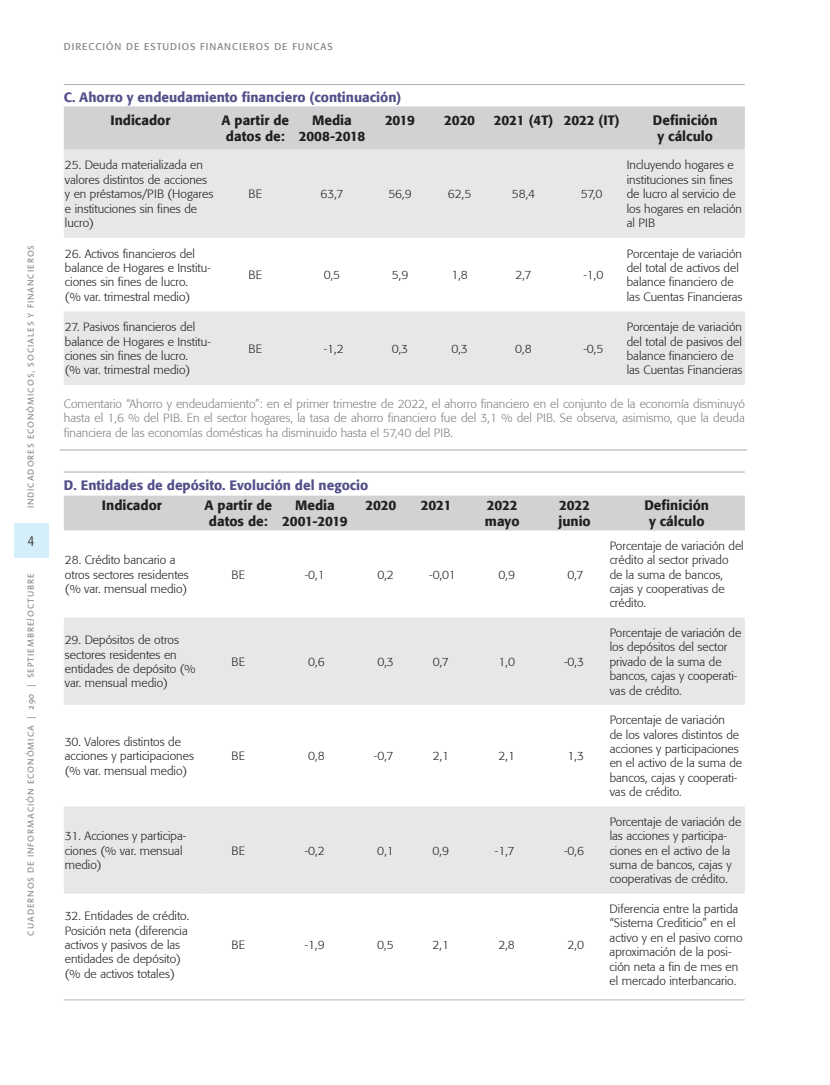
<style>
.page{position:relative;width:830px;height:1085px;background:#fff}
.page>*{position:absolute;margin:0;border:0;box-sizing:border-box;transform-origin:0 0}
.t1{font:300 condensed 15px "Formata";color:#231f20}
.t2{font:500 13.5px/16.2px "Formata";color:#231f20;text-align:center}
.t3{font:500 13.5px "Formata";color:#524f8a}
.t4{font:300 12px/14.4px "Formata";color:#231f20}
.t5{font:300 12px/14.4px "Formata";color:#7f807f;text-align:justify}
.t6{font:9.75px "Formata";letter-spacing:.1em;color:#808285}
.t7{font:9px "Linotype Aroma";letter-spacing:.1em;color:#808285}
</style>
<div class="page">
<div style="left:14px;top:523px;width:34px;height:35px;background:#d4eff9"></div>
<hr style="left:64px;top:471px;width:680px;height:1px;background:#b7b5b5">
<div style="left:64px;top:495px;width:680px;height:35px;background:#d1d2d4"></div>
<svg style="left:64px;top:618px;width:680px;height:275px;fill:#e6e7e9"></svg>
<hr style="left:60px;top:449px;width:686px;height:1px;background:#b7b5b5">
<div style="left:64px;top:106px;width:680px;height:44px;background:#d1d2d4"></div>
<svg style="left:64px;top:150px;width:680px;height:235px;fill:#e6e7e9"></svg>
<hr style="left:64px;top:999px;width:680px;height:1px;background:#b7b5b5">
<hr style="left:64px;top:84px;width:680px;height:1px;background:#b7b5b5">
<p class="t7" style="left:25px;top:508px;width:265px;rotate:-90deg">INDICADORES ECONÓMICOS, SOCIALES Y FINANCIEROS</p>
<p class="t1" style="left:28px;top:531px;width:8px">4</p>
<p class="t7" style="left:25px;top:935px;width:363px;rotate:-90deg">CUADERNOS DE INFORMACIÓN ECONÓMICA | 290 | SEPTIEMBRE/OCTUBRE</p>
<p class="t6" style="left:64px;top:40px;width:270px">DIRECCIÓN DE ESTUDIOS FINANCIEROS DE FUNCAS</p>
<p class="t3" style="left:64px;top:89px;width:339px">C. Ahorro y endeudamiento financiero (continuación)</p>
<p class="t2" style="left:110px;top:112px;width:61px">Indicador</p>
<p class="t2" style="left:221px;top:112px;width:69px">A partir de datos de:</p>
<p class="t2" style="left:298px;top:112px;width:68px">Media<br>2008-2018</p>
<p class="t2" style="left:385px;top:112px;width:32px">2019</p>
<p class="t2" style="left:444px;top:112px;width:32px">2020</p>
<p class="t2" style="left:493px;top:112px;width:127px">2021 (4T) 2022 (IT)</p>
<p class="t2" style="left:652px;top:112px;width:66px">Definición y cálculo</p>
<p class="t4" style="left:65px;top:158px;width:150px">25. Deuda materializada en valores distintos de acciones y en préstamos/PIB (Hogares e instituciones sin fines de lucro)</p>
<p class="t4" style="left:626px;top:158px;width:117px">Incluyendo hogares e instituciones sin fines de lucro al servicio de los hogares en relación al PIB</p>
<p class="t4" style="left:248px;top:187px;width:15px">BE</p>
<p class="t4" style="left:320px;top:187px;width:24px">63,7</p>
<p class="t4" style="left:388px;top:187px;width:25px">56,9</p>
<p class="t4" style="left:447px;top:187px;width:25px">62,5</p>
<p class="t4" style="left:511px;top:187px;width:25px">58,4</p>
<p class="t4" style="left:580px;top:187px;width:23px">57,0</p>
<p class="t4" style="left:65px;top:246px;width:147px">26. Activos financieros del balance de Hogares e Institu&shy;ciones sin fines de lucro.<br>(% var. trimestral medio)</p>
<p class="t4" style="left:248px;top:268px;width:15px">BE</p>
<p class="t4" style="left:323px;top:268px;width:18px">0,5</p>
<p class="t4" style="left:391px;top:268px;width:18px">5,9</p>
<p class="t4" style="left:451px;top:268px;width:18px">1,8</p>
<p class="t4" style="left:515px;top:268px;width:17px">2,7</p>
<p class="t4" style="left:583px;top:268px;width:21px">-1,0</p>
<p class="t4" style="left:626px;top:246px;width:117px">Porcentaje de variación del total de activos del balance financiero de las Cuentas Financieras</p>
<p class="t4" style="left:626px;top:320px;width:117px">Porcentaje de variación del total de pasivos del balance financiero de las Cuentas Financieras</p>
<p class="t5" style="left:64px;top:396px;width:682px">Comentario “Ahorro y endeudamiento”: en el primer trimestre de 2022, el ahorro financiero en el conjunto de la economía disminuyó hasta el 1,6 % del PIB. En el sector hogares, la tasa de ahorro financiero fue del 3,1 % del PIB. Se observa, asimismo, que la deuda financiera de las economías domésticas ha disminuido hasta el 57,40 del PIB.</p>
<p class="t4" style="left:65px;top:320px;width:147px">27. Pasivos financieros del balance de Hogares e Institu&shy;ciones sin fines de lucro.<br>(% var. trimestral medio)</p>
<p class="t4" style="left:248px;top:341px;width:15px">BE</p>
<p class="t4" style="left:323px;top:341px;width:21px">-1,2</p>
<p class="t4" style="left:391px;top:341px;width:18px">0,3</p>
<p class="t4" style="left:451px;top:341px;width:18px">0,3</p>
<p class="t4" style="left:515px;top:341px;width:18px">0,8</p>
<p class="t4" style="left:583px;top:341px;width:21px">-0,5</p>
<p class="t3" style="left:64px;top:476px;width:306px">D. Entidades de depósito. Evolución del negocio</p>
<p class="t2" style="left:102px;top:497px;width:61px">Indicador</p>
<p class="t2" style="left:204px;top:497px;width:69px">A partir de datos de:</p>
<p class="t2" style="left:282px;top:497px;width:67px">Media<br>2001-2019</p>
<p class="t2" style="left:365px;top:497px;width:32px">2020</p>
<p class="t2" style="left:420px;top:497px;width:32px">2021</p>
<p class="t2" style="left:484px;top:497px;width:36px;text-align:left">2022 mayo</p>
<p class="t2" style="left:558px;top:497px;width:34px;text-align:left">2022 junio</p>
<p class="t2" style="left:644px;top:497px;width:66px">Definición y cálculo</p>
<p class="t4" style="left:65px;top:553px;width:125px">28. Crédito bancario a otros sectores residentes (% var. mensual medio)</p>
<p class="t4" style="left:609px;top:538px;width:135px">Porcentaje de variación del crédito al sector privado de la suma de bancos, cajas y cooperativas de crédito.</p>
<p class="t4" style="left:231px;top:567px;width:15px">BE</p>
<p class="t4" style="left:304px;top:567px;width:21px">-0,1</p>
<p class="t4" style="left:377px;top:567px;width:18px">0,2</p>
<p class="t4" style="left:429px;top:567px;width:28px">-0,01</p>
<p class="t4" style="left:498px;top:567px;width:18px">0,9</p>
<p class="t4" style="left:567px;top:567px;width:17px">0,7</p>
<p class="t4" style="left:65px;top:632px;width:132px">29. Depósitos de otros sectores residentes en entidades de depósito (% var. mensual medio)</p>
<p class="t4" style="left:65px;top:734px;width:131px">30. Valores distintos de acciones y participaciones (% var. mensual medio)</p>
<p class="t4" style="left:65px;top:828px;width:123px">31. Acciones y participa&shy;ciones (% var. mensual medio)</p>
<p class="t4" style="left:65px;top:908px;width:126px">32. Entidades de crédito.<br>Posición neta (diferencia activos y pasivos de las entidades de depósito) (% de activos totales)</p>
<p class="t4" style="left:231px;top:654px;width:15px">BE</p>
<p class="t4" style="left:308px;top:654px;width:18px">0,6</p>
<p class="t4" style="left:377px;top:654px;width:18px">0,3</p>
<p class="t4" style="left:432px;top:654px;width:17px">0,7</p>
<p class="t4" style="left:498px;top:654px;width:18px">1,0</p>
<p class="t4" style="left:564px;top:654px;width:21px">-0,3</p>
<p class="t4" style="left:231px;top:748px;width:15px">BE</p>
<p class="t4" style="left:308px;top:748px;width:18px">0,8</p>
<p class="t4" style="left:373px;top:748px;width:21px">-0,7</p>
<p class="t4" style="left:432px;top:748px;width:18px">2,1</p>
<p class="t4" style="left:498px;top:748px;width:18px">2,1</p>
<p class="t4" style="left:567px;top:748px;width:18px">1,3</p>
<p class="t4" style="left:231px;top:843px;width:15px">BE</p>
<p class="t4" style="left:304px;top:843px;width:21px">-0,2</p>
<p class="t4" style="left:377px;top:843px;width:18px">0,1</p>
<p class="t4" style="left:432px;top:843px;width:18px">0,9</p>
<p class="t4" style="left:494px;top:843px;width:21px">-1,7</p>
<p class="t4" style="left:564px;top:843px;width:21px">-0,6</p>
<p class="t4" style="left:231px;top:937px;width:15px">BE</p>
<p class="t4" style="left:304px;top:937px;width:21px">-1,9</p>
<p class="t4" style="left:377px;top:937px;width:18px">0,5</p>
<p class="t4" style="left:432px;top:937px;width:18px">2,1</p>
<p class="t4" style="left:498px;top:937px;width:18px">2,8</p>
<p class="t4" style="left:567px;top:937px;width:18px">2,0</p>
<p class="t4" style="left:609px;top:625px;width:133px">Porcentaje de variación de los depósitos del sector privado de la suma de bancos, cajas y cooperati&shy;vas de crédito.</p>
<p class="t4" style="left:609px;top:712px;width:134px">Porcentaje de variación<br>de los valores distintos de acciones y participaciones en el activo de la suma de bancos, cajas y cooperati&shy;vas de crédito.</p>
<p class="t4" style="left:609px;top:814px;width:133px">Porcentaje de variación de las acciones y participa&shy;ciones en el activo de la suma de bancos, cajas y cooperativas de crédito.</p>
<p class="t4" style="left:609px;top:901px;width:134px">Diferencia entre la partida “Sistema Crediticio” en el activo y en el pasivo como aproximación de la posi&shy;ción neta a fin de mes en el mercado interbancario.</p>
</div>
